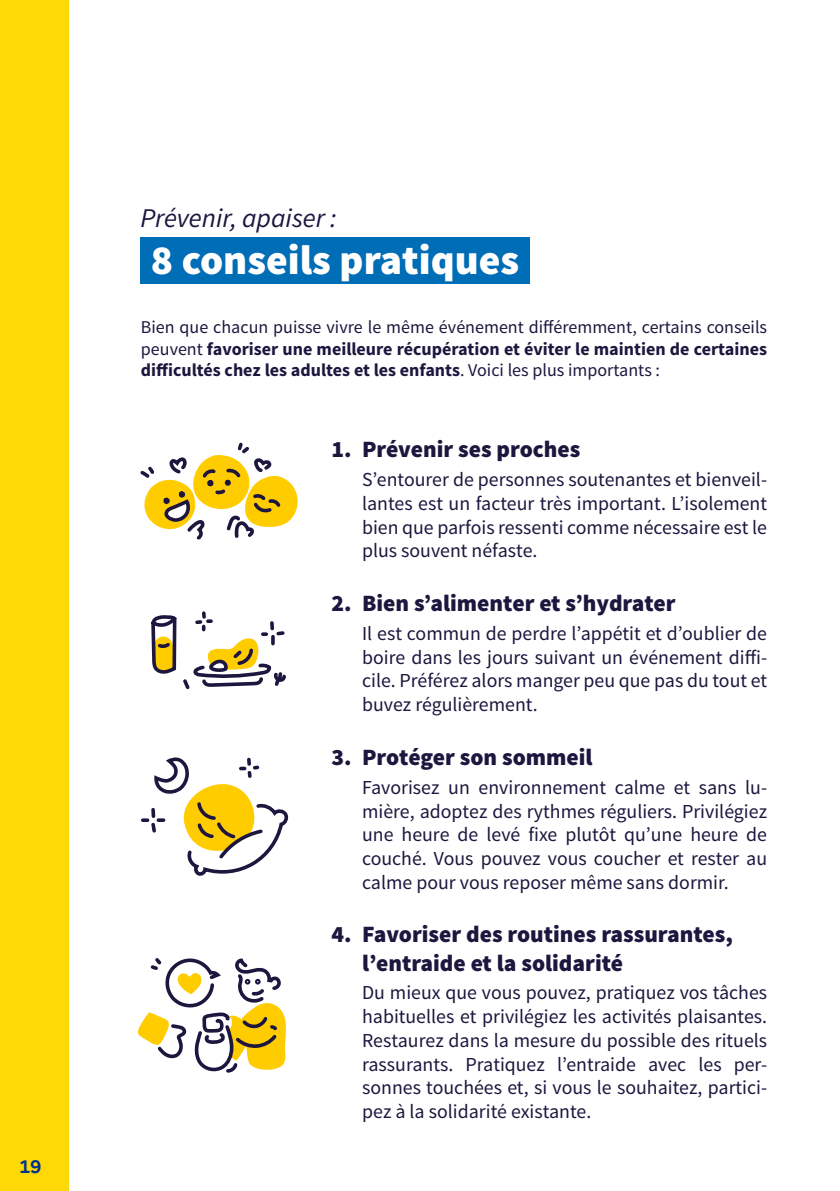
<style>
.page{position:relative;width:840px;height:1191px;background:#fff}
.page>*{position:absolute;margin:0;border:0;box-sizing:border-box;transform-origin:0 0}
.t1{font:900 41.4px "Source Sans Pro";color:#fff}
.t2{font:italic 27px "Source Sans Pro";color:#1e163e}
.t3{font:900 23.4px/28px "Source Sans Pro";color:#1e163e}
.t4{font:19.8px/23.8px "Source Sans Pro";color:#1e163e;text-align:justify}
.t5{font:18px/21.6px "Source Sans Pro";color:#1e163e;text-align:justify}
.t6{font:700 18px "Marianne";color:#00328e}
.s1{font-weight:700}
</style>
<div class="page">
<div style="left:0;top:0;width:68px;height:1191px;background:#fed904"></div>
<svg style="left:140px;top:442px;width:158px;height:98px"></svg>
<svg style="left:151px;top:611px;width:135px;height:79px"></svg>
<div style="left:140px;top:237px;width:389px;height:47px;background:#006db7"></div>
<svg style="left:141px;top:757px;width:148px;height:119px"></svg>
<svg style="left:138px;top:958px;width:148px;height:115px"></svg>
<p class="t6" style="left:20px;top:1155px;width:23px">19</p>
<p class="t2" style="left:140px;top:202px;width:198px">Prévenir, apaiser :</p>
<p class="t1" style="left:151px;top:233px;width:370px">8 conseils pratiques</p>
<p class="t5" style="left:141px;top:316px;width:627px">Bien que chacun puisse vivre le même événement différemment, certains conseils peuvent <span class="s1">favoriser une meilleure récupération et éviter le maintien de certaines difficultés chez les adultes et les enfants</span>. Voici les plus importants :</p>
<p class="t3" style="left:331px;top:436px;width:250px">1. Prévenir ses proches</p>
<p class="t4" style="left:362px;top:468px;width:406px">S’entourer de personnes soutenantes et bienveil&shy;lantes est un facteur très important. L’isolement bien que parfois ressenti comme nécessaire est le plus souvent néfaste.</p>
<p class="t3" style="left:331px;top:590px;width:345px">2. Bien s’alimenter et s’hydrater</p>
<p class="t4" style="left:362px;top:622px;width:406px">Il est commun de perdre l’appétit et d’oublier de boire dans les jours suivant un événement diffi&shy;cile. Préférez alors manger peu que pas du tout et buvez régulièrement.</p>
<p class="t3" style="left:331px;top:744px;width:262px">3. Protéger son sommeil</p>
<p class="t4" style="left:362px;top:775px;width:406px">Favorisez un environnement calme et sans lu&shy;mière, adoptez des rythmes réguliers. Privilégiez une heure de levé fixe plutôt qu’une heure de couché. Vous pouvez vous coucher et rester au calme pour vous reposer même sans dormir.</p>
<p class="t3" style="left:362px;top:921px;width:372px;text-indent:-31px">4. Favoriser des routines rassurantes, l’entraide et la solidarité</p>
<p class="t4" style="left:362px;top:981px;width:406px">Du mieux que vous pouvez, pratiquez vos tâches habituelles et privilégiez les activités plaisantes.<br>Restaurez dans la mesure du possible des rituels rassurants. Pratiquez l’entraide avec les per&shy;sonnes touchées et, si vous le souhaitez, partici&shy;pez à la solidarité existante.</p>
</div>
